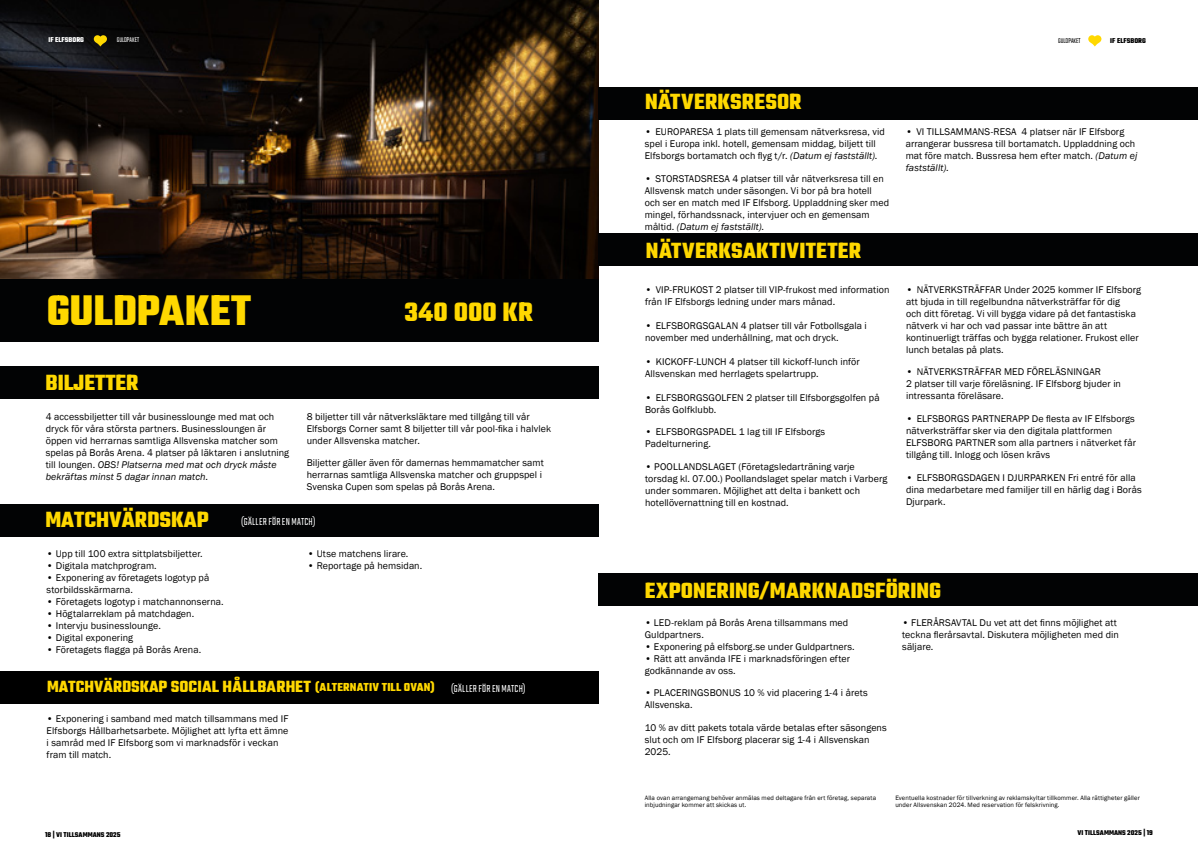
<style>
.page{position:relative;width:1198px;height:847px;background:#fff}
.page>*{position:absolute;margin:0;border:0;box-sizing:border-box;transform-origin:0 0}
.t1{font:700 46.25px "Teko";color:#ffd800}
.t2{font:700 28.75px "Teko";letter-spacing:.01em;color:#ffd800}
.t3{font:700 23.75px "Teko";letter-spacing:.005em;color:#ffd800}
.t4{font:700 17.5px "Teko";color:#ffd800}
.t5{font:300 11.25px "Teko";letter-spacing:.03em;color:#fff}
.t6{font:10px/12px "Franklin Gothic";letter-spacing:.01em;color:#000}
.t7{font:700 7.5px "Teko";color:#000}
.t8{font:700 7.5px "Teko";color:#fff}
.t9{font:300 7.5px "Teko";color:#fff}
.t10{font:300 7.5px "Teko";color:#000}
.t11{font:6.5px/6.2px "Franklin Gothic";letter-spacing:.015em;color:#000}
.s1{font-style:italic}
.s2{font-size:12.5px}
</style>
<div class="page">
<img style="left:0;top:0;width:598px;height:279px">
<svg style="left:94px;top:35px;width:13px;height:12px"></svg>
<svg style="left:1088px;top:35px;width:13px;height:12px"></svg>
<div style="left:0;top:504px;width:599px;height:33px;background:#020304"></div>
<div style="left:0;top:366px;width:598px;height:33px;background:#020304"></div>
<div style="left:0;top:279px;width:598px;height:62px;background:#020304"></div>
<div style="left:0;top:671px;width:599px;height:33px;background:#000"></div>
<div style="left:598px;top:87px;width:600px;height:33px;background:#020304"></div>
<div style="left:598px;top:234px;width:600px;height:32px;background:#020304"></div>
<div style="left:598px;top:573px;width:600px;height:33px;background:#020304"></div>
<p class="t8" style="left:48px;top:35px;width:37px">IF ELFSBORG</p>
<p class="t9" style="left:117px;top:36px;width:24px">GULDPAKET</p>
<p class="t10" style="left:1058px;top:37px;width:24px">GULDPAKET</p>
<p class="t7" style="left:1110px;top:36px;width:37px">IF ELFSBORG</p>
<h1 class="t1" style="left:47px;top:281px;width:206px">GULDPAKET</h1>
<h3 class="t3" style="left:45px;top:367px;width:95px">BILJETTER</h3>
<h2 class="t2" style="left:404px;top:293px;width:130px">340 000 KR</h2>
<p class="t6" style="left:46px;top:411px;width:245px">4 accessbiljetter till vår businesslounge med mat och dryck för våra största partners. Businessloungen är öppen vid herrarnas samtliga Allsvenska matcher som spelas på Borås Arena. 4 platser på läktaren i anslutning till loungen. <span class="s1">OBS! Platserna med mat och dryck måste bekräftas minst 5 dagar innan match.</span></p>
<p class="t6" style="left:307px;top:411px;width:246px">8 biljetter till vår nätverksläktare med tillgång till vår<br>Elfsborgs Corner samt 8 biljetter till vår pool-fika i halvlek under Allsvenska matcher.</p>
<p class="t6" style="left:307px;top:457px;width:239px">Biljetter gäller även för damernas hemmamatcher samt herrarnas samtliga Allsvenska matcher och gruppspel i<br>Svenska Cupen som spelas på Borås Arena.</p>
<h3 class="t3" style="left:45px;top:504px;width:165px">MATCHVÄRDSKAP</h3>
<p class="t5" style="left:241px;top:515px;width:76px">(GÄLLER FÖR EN MATCH)</p>
<p class="t6" style="left:47px;top:548px;width:158px">• Upp till 100 extra sittplatsbiljetter.</p>
<p class="t6" style="left:47px;top:560px;width:112px">• Digitala matchprogram.</p>
<p class="t6" style="left:47px;top:572px;width:164px">• Exponering av företagets logotyp på storbildsskärmarna.</p>
<p class="t6" style="left:47px;top:596px;width:179px">• Företagets logotyp i matchannonserna.</p>
<p class="t6" style="left:47px;top:608px;width:149px">• Högtalarreklam på matchdagen.</p>
<p class="t6" style="left:47px;top:620px;width:116px">• Intervju businesslounge.</p>
<p class="t6" style="left:47px;top:632px;width:88px">• Digital exponering</p>
<p class="t6" style="left:47px;top:644px;width:156px">• Företagets flagga på Borås Arena.</p>
<p class="t6" style="left:307px;top:548px;width:102px">• Utse matchens lirare.</p>
<p class="t6" style="left:307px;top:560px;width:116px">• Reportage på hemsidan.</p>
<h3 class="t4" style="left:47px;top:675px;width:389px">MATCHVÄRDSKAP SOCIAL HÅLLBARHET <span class="s2">(ALTERNATIV TILL OVAN)</span></h3>
<p class="t5" style="left:451px;top:683px;width:76px">(GÄLLER FÖR EN MATCH)</p>
<p class="t6" style="left:47px;top:712px;width:243px">• Exponering i samband med match tillsammans med IF Elfsborgs Hållbarhetsarbete. Möjlighet att lyfta ett ämne i samråd med IF Elfsborg som vi marknadsför i veckan fram till match.</p>
<h3 class="t3" style="left:645px;top:86px;width:158px">NÄTVERKSRESOR</h3>
<p class="t6" style="left:645px;top:126px;width:241px">• EUROPARESA 1 plats till gemensam nätverksresa, vid spel i Europa inkl. hotell, gemensam middag, biljett till<br>Elfsborgs bortamatch och flyg t/r. <span class="s1">(Datum ej fastställt)</span>.</p>
<p class="t6" style="left:645px;top:173px;width:246px">• STORSTADSRESA 4 platser till vår nätverksresa till en Allsvensk match under säsongen. Vi bor på bra hotell och ser en match med IF Elfsborg. Uppladdning sker med mingel, förhandssnack, intervjuer och en gemensam måltid. <span class="s1">(Datum ej fastställt)</span>.</p>
<h3 class="t3" style="left:646px;top:235px;width:216px">NÄTVERKSAKTIVITETER</h3>
<p class="t6" style="left:645px;top:284px;width:246px">• VIP-FRUKOST 2 platser till VIP-frukost med information från IF Elfsborgs ledning under mars månad.</p>
<p class="t6" style="left:645px;top:320px;width:223px">• ELFSBORGSGALAN 4 platser till vår Fotbollsgala i november med underhållning, mat och dryck.</p>
<p class="t6" style="left:645px;top:356px;width:216px">• KICKOFF-LUNCH 4 platser till kickoff-lunch inför<br>Allsvenskan med herrlagets spelartrupp.</p>
<p class="t6" style="left:645px;top:392px;width:236px">• ELFSBORGSGOLFEN 2 platser till Elfsborgsgolfen på<br>Borås Golfklubb.</p>
<p class="t6" style="left:645px;top:426px;width:182px">• ELFSBORGSPADEL 1 lag till IF Elfsborgs<br>Padelturnering.</p>
<p class="t6" style="left:645px;top:461px;width:244px">• POOLLANDSLAGET (Företagsledarträning varje torsdag kl. 07.00.) Poollandslaget spelar match i Varberg under sommaren. Möjlighet att delta i bankett och hotellövernattning till en kostnad.</p>
<p class="t6" style="left:905px;top:126px;width:233px">• VI TILLSAMMANS-RESA 4 platser när IF Elfsborg arrangerar bussresa till bortamatch. Uppladdning och mat före match. Bussresa hem efter match. <span class="s1">(Datum ej fastställt).</span></p>
<p class="t6" style="left:906px;top:284px;width:237px">• NÄTVERKSTRÄFFAR Under 2025 kommer IF Elfsborg att bjuda in till regelbundna nätverksträffar för dig<br>och ditt företag. Vi vill bygga vidare på det fantastiska nätverk vi har och vad passar inte bättre än att kontinuerligt träffas och bygga relationer. Frukost eller lunch betalas på plats.</p>
<p class="t6" style="left:906px;top:366px;width:216px">• NÄTVERKSTRÄFFAR MED FÖRELÄSNINGAR<br>2 platser till varje föreläsning. IF Elfsborg bjuder in intressanta föreläsare.</p>
<p class="t6" style="left:906px;top:413px;width:231px">• ELFSBORGS PARTNERAPP De flesta av IF Elfsborgs nätverksträffar sker via den digitala plattformen ELFSBORG PARTNER som alla partners i nätverket får tillgång till. Inlogg och lösen krävs</p>
<p class="t6" style="left:906px;top:471px;width:237px">• ELFSBORGSDAGEN I DJURPARKEN Fri entré för alla dina medarbetare med familjer till en härlig dag i Borås<br>Djurpark.</p>
<h3 class="t3" style="left:645px;top:575px;width:298px">EXPONERING/MARKNADSFÖRING</h3>
<p class="t6" style="left:645px;top:616px;width:205px">• LED-reklam på Borås Arena tillsammans med<br>Guldpartners.</p>
<p class="t6" style="left:645px;top:640px;width:211px">• Exponering på elfsborg.se under Guldpartners.</p>
<p class="t6" style="left:645px;top:652px;width:207px">• Rätt att använda IFE i marknadsföringen efter godkännande av oss.</p>
<p class="t6" style="left:645px;top:687px;width:224px">• PLACERINGSBONUS 10 % vid placering 1-4 i årets<br>Allsvenska.</p>
<p class="t6" style="left:645px;top:722px;width:244px">10 % av ditt pakets totala värde betalas efter säsongens slut och om IF Elfsborg placerar sig 1-4 i Allsvenskan<br>2025.</p>
<p class="t6" style="left:902px;top:616px;width:218px">• FLERÅRSAVTAL Du vet att det finns möjlighet att teckna flerårsavtal. Diskutera möjligheten med din säljare.</p>
<p class="t11" style="left:645px;top:794px;width:233px;line-height:7.5px">Alla ovan arrangemang behöver anmälas med deltagare från ert företag, separata inbjudningar kommer att skickas ut.</p>
<p class="t11" style="left:895px;top:795px;width:246px">Eventuella kostnader för tillverkning av reklamskyltar tillkommer. Alla rättigheter gäller under Allsvenskan 2024. Med reservation för felskrivning.</p>
<p class="t7" style="left:45px;top:830px;width:77px">18 | VI TILLSAMMANS 2025</p>
<p class="t7" style="left:1077px;top:827px;width:77px">VI TILLSAMMANS 2025 | 19</p>
</div>
